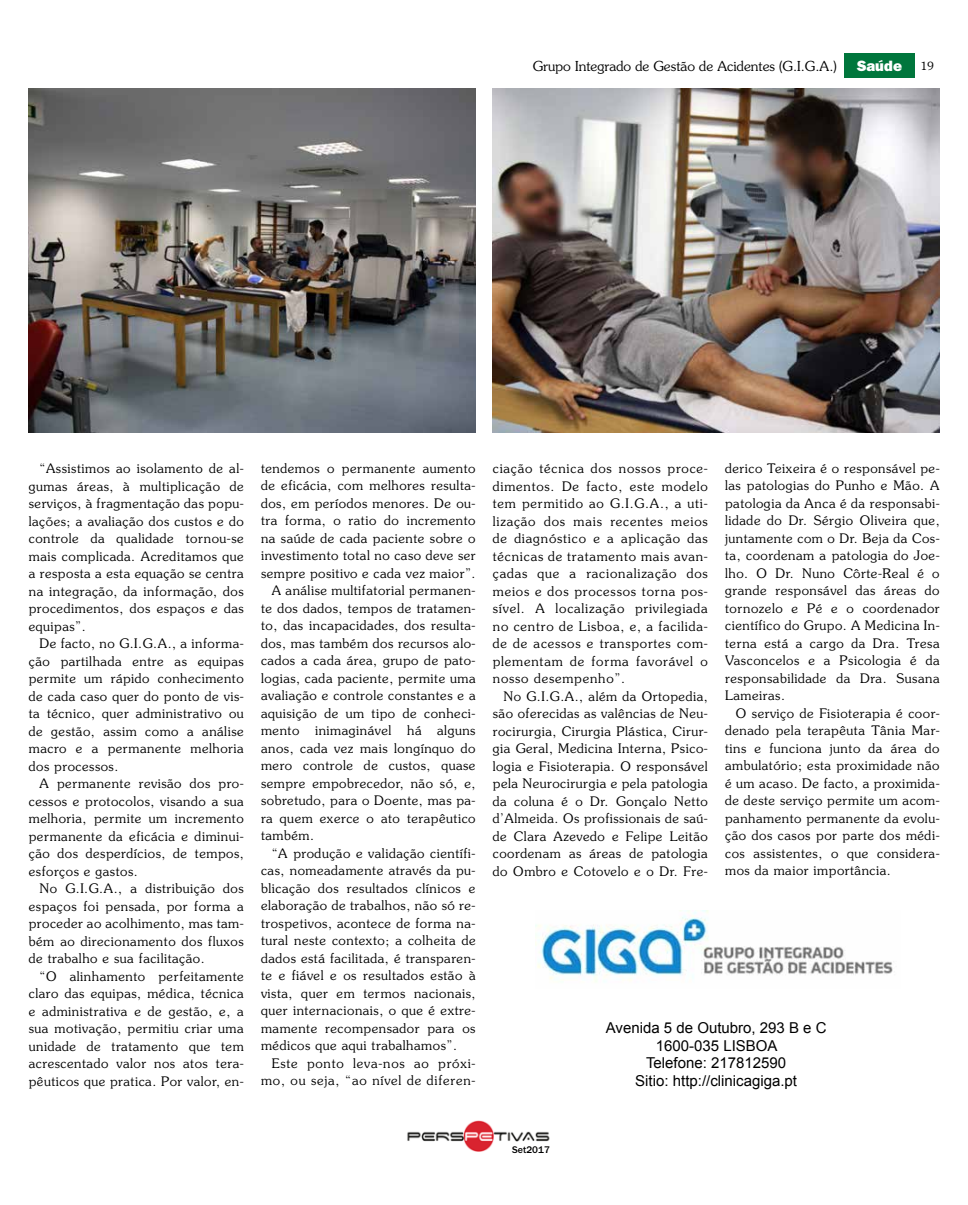
<style>
.page{position:relative;width:968px;height:1205px;background:#fff}
.page>*{position:absolute;margin:0;border:0;box-sizing:border-box;transform-origin:0 0}
.t1{font:15px/17.5px "Arial";color:#000;text-align:center}
.t2{font:15px "ITC Franklin Gothic Std Hvy";color:#fff}
.t3{font:300 13.75px "Souvenir Std";color:#000}
.t4{font:300 13.12px/17.5px "Souvenir Std";letter-spacing:.04em;color:#000;text-align:justify}
.t5{font:300 13.12px "Souvenir Std";letter-spacing:.06em;color:#000}
.t6{font:500 10px "ITC Franklin Gothic Std";color:#000}
.s1{font-family:"Souvenir Std";font-weight:300;font-size:11.25px;color:#000}
</style>
<div class="page">
<div style="left:843px;top:53px;width:71px;height:25px;background:#00763c"></div>
<img style="left:407px;top:1121px;width:143px;height:31px">
<img style="left:535px;top:911px;width:358px;height:71px">
<img style="left:28px;top:88px;width:447px;height:344px">
<img style="left:493px;top:88px;width:446px;height:344px">
<p class="t3" style="left:532px;top:58px;width:305px">Grupo Integrado de Gestão de Acidentes (G.I.G.A.)</p>
<p class="t2" style="left:856px;top:56px;width:79px">Saúde <span class="s1">19</span></p>
<p class="t4" style="left:29px;top:460px;width:216px;text-indent:11px">“Assistimos ao isolamento de al&shy;gumas áreas, à multiplicação de serviços, à fragmentação das popu&shy;lações; a avaliação dos custos e do controle da qualidade tornou-se mais complicada. Acreditamos que a resposta a esta equação se centra na integração, da informação, dos procedimentos, dos espaços e das equipas”.</p>
<p class="t4" style="left:29px;top:635px;width:216px;text-indent:11px">De facto, no G.I.G.A., a informa&shy;ção partilhada entre as equipas permite um rápido conhecimento de cada caso quer do ponto de vis&shy;ta técnico, quer administrativo ou de gestão, assim como a análise macro e a permanente melhoria dos processos.</p>
<p class="t4" style="left:29px;top:775px;width:216px;text-indent:11px">A permanente revisão dos pro&shy;cessos e protocolos, visando a sua melhoria, permite um incremento permanente da eficácia e diminui&shy;ção dos desperdícios, de tempos, esforços e gastos.</p>
<p class="t4" style="left:29px;top:880px;width:216px;text-indent:11px">No G.I.G.A., a distribuição dos espaços foi pensada, por forma a proceder ao acolhimento, mas tam&shy;bém ao direcionamento dos fluxos de trabalho e sua facilitação.</p>
<p class="t4" style="left:29px;top:967px;width:216px;text-indent:11px">“O alinhamento perfeitamente claro das equipas, médica, técnica e administrativa e de gestão, e, a sua motivação, permitiu criar uma unidade de tratamento que tem acrescentado valor nos atos tera&shy;pêuticos que pratica. Por valor, en-</p>
<p class="t4" style="left:261px;top:459px;width:216px">tendemos o permanente aumento</p>
<p class="t4" style="left:261px;top:477px;width:216px">de eficácia, com melhores resulta-</p>
<p class="t4" style="left:261px;top:494px;width:216px">dos, em períodos menores. De ou-</p>
<p class="t4" style="left:261px;top:512px;width:216px">tra forma, o ratio do incremento</p>
<p class="t4" style="left:261px;top:529px;width:216px">na saúde de cada paciente sobre o</p>
<p class="t4" style="left:261px;top:547px;width:216px">investimento total no caso deve ser</p>
<p class="t4" style="left:261px;top:564px;width:216px">sempre positivo e cada vez maior”.</p>
<p class="t4" style="left:272px;top:582px;width:205px">A análise multifatorial permanen-</p>
<p class="t4" style="left:261px;top:599px;width:216px">te dos dados, tempos de tratamen-</p>
<p class="t4" style="left:261px;top:617px;width:216px">to, das incapacidades, dos resulta-</p>
<p class="t4" style="left:261px;top:634px;width:216px">dos, mas também dos recursos alo-</p>
<p class="t4" style="left:261px;top:652px;width:216px">cados a cada área, grupo de pato-</p>
<p class="t4" style="left:261px;top:669px;width:216px">logias, cada paciente, permite uma</p>
<p class="t4" style="left:261px;top:687px;width:216px">avaliação e controle constantes e a</p>
<p class="t4" style="left:261px;top:704px;width:216px">aquisição de um tipo de conheci-</p>
<p class="t4" style="left:261px;top:722px;width:216px">mento inimaginável há alguns</p>
<p class="t4" style="left:261px;top:739px;width:216px">anos, cada vez mais longínquo do</p>
<p class="t4" style="left:261px;top:757px;width:216px">mero controle de custos, quase</p>
<p class="t4" style="left:261px;top:774px;width:216px">sempre empobrecedor, não só, e,</p>
<p class="t4" style="left:261px;top:792px;width:216px">sobretudo, para o Doente, mas pa-</p>
<p class="t4" style="left:261px;top:809px;width:216px">ra quem exerce o ato terapêutico</p>
<p class="t4" style="left:261px;top:827px;width:55px">também.</p>
<p class="t4" style="left:272px;top:844px;width:205px">“A produção e validação científi-</p>
<p class="t4" style="left:261px;top:862px;width:216px">cas, nomeadamente através da pu-</p>
<p class="t4" style="left:261px;top:879px;width:216px">blicação dos resultados clínicos e</p>
<p class="t4" style="left:261px;top:897px;width:216px">elaboração de trabalhos, não só re-</p>
<p class="t4" style="left:261px;top:914px;width:216px">trospetivos, acontece de forma na-</p>
<p class="t4" style="left:261px;top:932px;width:216px">tural neste contexto; a colheita de</p>
<p class="t4" style="left:261px;top:949px;width:216px">dados está facilitada, é transparen-</p>
<p class="t4" style="left:261px;top:967px;width:216px">te e fiável e os resultados estão à</p>
<p class="t4" style="left:261px;top:984px;width:216px">vista, quer em termos nacionais,</p>
<p class="t4" style="left:261px;top:1002px;width:216px">quer internacionais, o que é extre-</p>
<p class="t4" style="left:261px;top:1019px;width:216px">mamente recompensador para os</p>
<p class="t4" style="left:261px;top:1037px;width:197px">médicos que aqui trabalhamos”.</p>
<p class="t5" style="left:272px;top:1055px;width:205px">Este ponto leva-nos ao próxi-</p>
<p class="t5" style="left:261px;top:1073px;width:216px">mo, ou seja, “ao nível de diferen-</p>
<p class="t4" style="left:493px;top:460px;width:216px">ciação técnica dos nossos proce&shy;dimentos. De facto, este modelo tem permitido ao G.I.G.A., a uti&shy;lização dos mais recentes meios de diagnóstico e a aplicação das técnicas de tratamento mais avan&shy;çadas que a racionalização dos meios e dos processos torna pos&shy;sível. A localização privilegiada no centro de Lisboa, e, a facilida&shy;de de acessos e transportes com&shy;plementam de forma favorável o nosso desempenho”.</p>
<p class="t4" style="left:493px;top:687px;width:216px;text-indent:11px">No G.I.G.A., além da Ortopedia, são oferecidas as valências de Neu&shy;rocirurgia, Cirurgia Plástica, Cirur&shy;gia Geral, Medicina Interna, Psico&shy;logia e Fisioterapia. O responsável pela Neurocirurgia e pela patologia da coluna é o Dr. Gonçalo Netto d’Almeida. Os profissionais de saú&shy;de Clara Azevedo e Felipe Leitão coordenam as áreas de patologia do Ombro e Cotovelo e o Dr. Fre-</p>
<p class="t4" style="left:725px;top:459px;width:216px">derico Teixeira é o responsável pe&shy;las patologias do Punho e Mão. A patologia da Anca é da responsabi&shy;lidade do Dr. Sérgio Oliveira que, juntamente com o Dr. Beja da Cos&shy;ta, coordenam a patologia do Joe&shy;lho. O Dr. Nuno Côrte-Real é o grande responsável das áreas do tornozelo e Pé e o coordenador científico do Grupo. A Medicina In&shy;terna está a cargo da Dra. Tresa Vasconcelos e a Psicologia é da responsabilidade da Dra. Susana Lameiras.</p>
<p class="t4" style="left:725px;top:704px;width:216px;text-indent:11px">O serviço de Fisioterapia é coor&shy;denado pela terapêuta Tânia Mar&shy;tins e funciona junto da área do ambulatório; esta proximidade não é um acaso. De facto, a proximida&shy;de deste serviço permite um acom&shy;panhamento permanente da evolu&shy;ção dos casos por parte dos médi&shy;cos assistentes, o que considera&shy;mos da maior importância.</p>
<p class="t1" style="left:605px;top:1019px;width:222px">Avenida 5 de Outubro, 293 B e C<br>1600-035 LISBOA<br>Telefone: 217812590<br>Sitio: http://clinicagiga.pt</p>
<p class="t6" style="left:512px;top:1144px;width:39px">Set2017</p>
</div>
